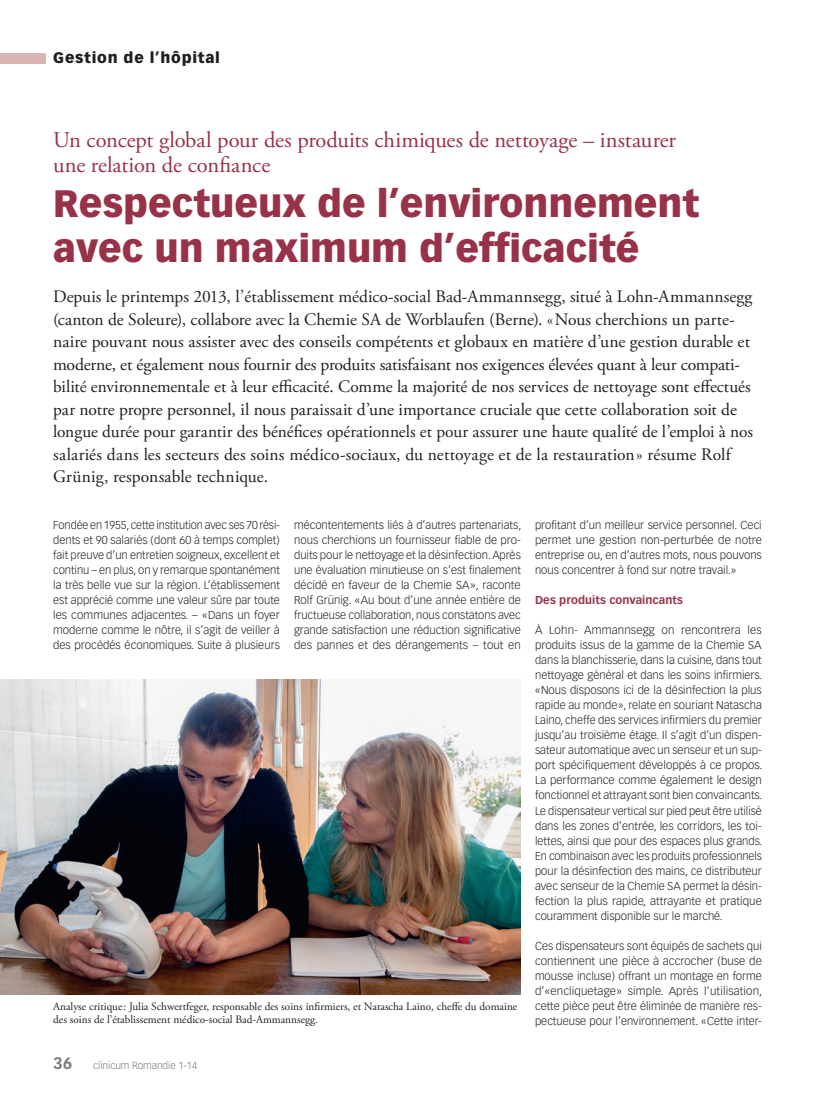
<style>
.page{position:relative;width:815px;height:1099px;background:#fff}
.page>*{position:absolute;margin:0;border:0;box-sizing:border-box;transform-origin:0 0}
.t1{font:900 37.5px/45px "Vectora LT Std";color:#983249}
.t2{font:22.5px/25px "Adobe Garamond Pro";color:#983249}
.t3{font:17.5px/22.5px "Adobe Garamond Pro";color:#231f20}
.t4{font:900 15px "Vectora LT Std";letter-spacing:.05em;color:#231f20}
.t5{font:300 11.25px/15px "Vectora LT Std";color:#231f20;text-align:justify}
.t6{font:11.25px/13.5px "Adobe Garamond Pro";color:#231f20}
.t7{font:700 11.25px "Vectora LT Std";letter-spacing:.005em;color:#983249}
.t8{font:300 10px "Vectora LH";color:#76787b}
.s1{font-weight:700;font-size:16.25px}
</style>
<div class="page">
<div style="left:0;top:53px;width:45px;height:10px;background:#d9b4b3"></div>
<img style="left:0;top:679px;width:521px;height:315px">
<h3 class="t4" style="left:53px;top:49px;width:168px">Gestion de l’hôpital</h3>
<h2 class="t2" style="left:53px;top:128px;width:624px">Un concept global pour des produits chimiques de nettoyage – instaurer une relation de confiance</h2>
<h1 class="t1" style="left:53px;top:180px;width:648px">Respectueux de l’environnement avec un maximum d’efficacité</h1>
<p class="t3" style="left:53px;top:286px;width:701px">Depuis le printemps 2013, l’établissement médico-social Bad-Ammannsegg, situé à Lohn-Ammannsegg (canton de Soleure), collabore avec la Chemie SA de Worblaufen (Berne). «Nous cherchions un parte&shy;naire pouvant nous assister avec des conseils compétents et globaux en matière d’une gestion durable et moderne, et également nous fournir des produits satisfaisant nos exigences élevées quant à leur compati&shy;bilité environnementale et à leur efficacité. Comme la majorité de nos services de nettoyage sont effectués par notre propre personnel, il nous paraissait d’une importance cruciale que cette collaboration soit de longue durée pour garantir des bénéfices opérationnels et pour assurer une haute qualité de l’emploi à nos salariés dans les secteurs des soins médico-sociaux, du nettoyage et de la restauration» résume Rolf Grünig, responsable technique.</p>
<p class="t5" style="left:535px;top:518px;width:228px">profitant d’un meilleur service personnel. Ceci permet une gestion non-perturbée de notre entreprise ou, en d’autres mots, nous pouvons nous concentrer à fond sur notre travail.»</p>
<p class="t7" style="left:535px;top:593px;width:150px">Des produits convaincants</p>
<p class="t5" style="left:535px;top:623px;width:229px">À Lohn- Ammannsegg on rencontrera les produits issus de la gamme de la Chemie SA dans la blanchisserie, dans la cuisine, dans tout nettoyage général et dans les soins infirmiers. «Nous disposons ici de la désinfection la plus rapide au monde», relate en souriant Natascha Laino, cheffe des services infirmiers du premier jusqu’au troisième étage. Il s’agit d’un dispen&shy;sateur automatique avec un senseur et un sup&shy;port spécifiquement développés à ce propos.<br>La performance comme également le design fonctionnel et attrayant sont bien convaincants.<br>Le dispensateur vertical sur pied peut être utilisé dans les zones d’entrée, les corridors, les toi&shy;lettes, ainsi que pour des espaces plus grands.<br>En combinaison avec les produits professionnels pour la désinfection des mains, ce distributeur avec senseur de la Chemie SA permet la désin&shy;fection la plus rapide, attrayante et pratique couramment disponible sur le marché.</p>
<p class="t5" style="left:535px;top:938px;width:229px">Ces dispensateurs sont équipés de sachets qui contiennent une pièce à accrocher (buse de mousse incluse) offrant un montage en forme d’«encliquetage» simple. Après l’utilisation, cette pièce peut être éliminée de manière res&shy;pectueuse pour l’environnement. «Cette inter-</p>
<p class="t5" style="left:53px;top:518px;width:228px">Fondée en 1955, cette institution avec ses 70 rési&shy;dents et 90 salariés (dont 60 à temps complet) fait preuve d’un entretien soigneux, excellent et continu – en plus, on y remarque spontanément la très belle vue sur la région. L’établissement est apprécié comme une valeur sûre par toute les communes adjacentes. – «Dans un foyer moderne comme le nôtre, il s’agit de veiller à des procédés économiques. Suite à plusieurs</p>
<p class="t5" style="left:294px;top:518px;width:229px">mécontentements liés à d’autres partenariats, nous cherchions un fournisseur fiable de pro&shy;duits pour le nettoyage et la désinfection. Après une évaluation minutieuse on s’est finalement décidé en faveur de la Chemie SA», raconte Rolf Grünig. «Au bout d’une année entière de fructueuse collaboration, nous constatons avec grande satisfaction une réduction significative des pannes et des dérangements – tout en</p>
<p class="t6" style="left:53px;top:999px;width:466px">Analyse critique: Julia Schwertfeger, responsable des soins infirmiers, et Natascha Laino, cheffe du domaine des soins de l’établissement médico-social Bad-Ammannsegg.</p>
<p class="t8" style="left:53px;top:1059px;width:146px"><span class="s1">36</span> clinicum Romandie 1-14</p>
</div>
